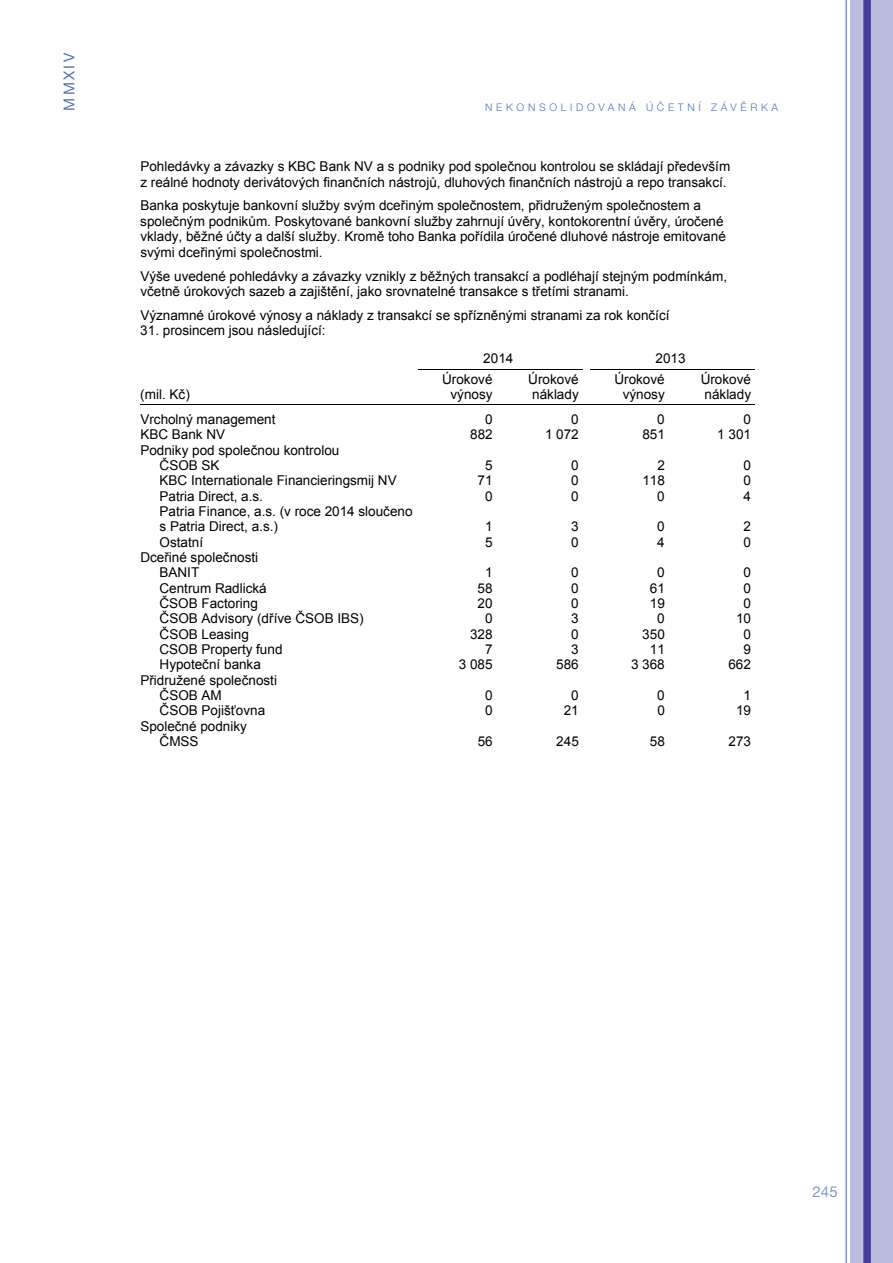
<style>
.page{position:relative;width:893px;height:1263px;background:#fff}
.page>*{position:absolute;margin:0;border:0;box-sizing:border-box;transform-origin:0 0}
.t1{font:15px "Helvetica Neue LT Pro";letter-spacing:.15em;color:#5b72b7}
.t2{font:15px "Helvetica Neue LT Pro";color:#8593c9}
.t3{font:13.5px/15.5px "Arial";color:#000}
.t4{font:300 10.5px "Helvetica Neue LT Pro";letter-spacing:.35em;color:#5b72b7}
</style>
<div class="page">
<hr style="left:418px;top:369px;width:164px;height:1px;background:#000">
<hr style="left:590px;top:369px;width:165px;height:1px;background:#000">
<hr style="left:140px;top:404px;width:615px;height:1px;background:#000">
<div style="left:850px;top:0;width:43px;height:1263px;background:#babdde"></div>
<div style="left:863px;top:0;width:8px;height:1263px;background:#463d99"></div>
<hr style="left:846px;top:0;width:1px;height:1263px;background:#5b72b7">
<p class="t1" style="left:60px;top:111px;width:59px;rotate:-90deg">MMXIV</p>
<p class="t4" style="left:485px;top:100px;width:294px">NEKON SOLIDOVAN Á ÚČETN Í ZÁVĚRKA</p>
<p class="t3" style="left:140px;top:159px;width:591px">Pohledávky a závazky s KBC Bank NV a s podniky pod společnou kontrolou se skládají především z reálné hodnoty derivátových finančních nástrojů, dluhových finančních nástrojů a repo transakcí.</p>
<p class="t3" style="left:140px;top:198px;width:587px">Banka poskytuje bankovní služby svým dceřiným společnostem, přidruženým společnostem a společným podnikům. Poskytované bankovní služby zahrnují úvěry, kontokorentní úvěry, úročené vklady, běžné účty a další služby. Kromě toho Banka pořídila úročené dluhové nástroje emitované svými dceřinými společnostmi.</p>
<p class="t3" style="left:140px;top:268px;width:588px">Výše uvedené pohledávky a závazky vznikly z běžných transakcí a podléhají stejným podmínkám, včetně úrokových sazeb a zajištění, jako srovnatelné transakce s třetími stranami.</p>
<p class="t3" style="left:140px;top:307px;width:531px">Významné úrokové výnosy a náklady z transakcí se spřízněnými stranami za rok končící</p>
<p class="t3" style="left:140px;top:323px;width:187px">31. prosincem jsou následující:</p>
<p class="t3" style="left:483px;top:350px;width:32px">2014</p>
<p class="t3" style="left:655px;top:350px;width:32px">2013</p>
<p class="t3" style="left:140px;top:387px;width:51px">(mil. Kč)</p>
<p class="t3" style="left:442px;top:372px;width:52px;text-align:right">Úrokové výnosy</p>
<p class="t3" style="left:528px;top:372px;width:52px">Úrokové náklady</p>
<p class="t3" style="left:614px;top:372px;width:52px;text-align:right">Úrokové výnosy</p>
<p class="t3" style="left:701px;top:372px;width:52px">Úrokové náklady</p>
<p class="t3" style="left:140px;top:412px;width:137px">Vrcholný management</p>
<p class="t3" style="left:485px;top:412px;width:9px">0</p>
<p class="t3" style="left:571px;top:412px;width:9px">0</p>
<p class="t3" style="left:657px;top:412px;width:9px">0</p>
<p class="t3" style="left:743px;top:412px;width:9px">0</p>
<p class="t3" style="left:140px;top:427px;width:86px">KBC Bank NV</p>
<p class="t3" style="left:470px;top:427px;width:24px">882</p>
<p class="t3" style="left:545px;top:427px;width:35px">1 072</p>
<p class="t3" style="left:642px;top:427px;width:24px">851</p>
<p class="t3" style="left:717px;top:427px;width:35px">1 301</p>
<p class="t3" style="left:160px;top:442px;width:181px;text-indent:-19px">Podniky pod společnou kontrolou<br>ČSOB SK</p>
<p class="t3" style="left:485px;top:458px;width:9px">5</p>
<p class="t3" style="left:571px;top:458px;width:9px">0</p>
<p class="t3" style="left:657px;top:458px;width:9px">2</p>
<p class="t3" style="left:743px;top:458px;width:9px">0</p>
<p class="t3" style="left:160px;top:473px;width:239px">KBC Internationale Financieringsmij NV</p>
<p class="t3" style="left:478px;top:473px;width:17px">71</p>
<p class="t3" style="left:571px;top:473px;width:9px">0</p>
<p class="t3" style="left:642px;top:473px;width:24px">118</p>
<p class="t3" style="left:743px;top:473px;width:9px">0</p>
<p class="t3" style="left:160px;top:488px;width:105px">Patria Direct, a.s.</p>
<p class="t3" style="left:485px;top:488px;width:9px">0</p>
<p class="t3" style="left:571px;top:488px;width:9px">0</p>
<p class="t3" style="left:657px;top:488px;width:9px">0</p>
<p class="t3" style="left:743px;top:488px;width:9px">4</p>
<p class="t3" style="left:160px;top:504px;width:254px">Patria Finance, a.s. (v roce 2014 sloučeno s Patria Direct, a.s.)</p>
<p class="t3" style="left:485px;top:519px;width:9px">1</p>
<p class="t3" style="left:571px;top:519px;width:9px">3</p>
<p class="t3" style="left:657px;top:519px;width:9px">0</p>
<p class="t3" style="left:743px;top:519px;width:9px">2</p>
<p class="t3" style="left:160px;top:534px;width:45px">Ostatní</p>
<p class="t3" style="left:485px;top:534px;width:9px">5</p>
<p class="t3" style="left:571px;top:534px;width:9px">0</p>
<p class="t3" style="left:657px;top:534px;width:9px">4</p>
<p class="t3" style="left:743px;top:534px;width:9px">0</p>
<p class="t3" style="left:160px;top:550px;width:100px;text-indent:-19px">Dceřiné společnosti<br>BANIT</p>
<p class="t3" style="left:485px;top:565px;width:9px">1</p>
<p class="t3" style="left:571px;top:565px;width:9px">0</p>
<p class="t3" style="left:657px;top:565px;width:9px">0</p>
<p class="t3" style="left:743px;top:565px;width:9px">0</p>
<p class="t3" style="left:160px;top:580px;width:109px">Centrum Radlická</p>
<p class="t3" style="left:478px;top:580px;width:17px">58</p>
<p class="t3" style="left:571px;top:580px;width:9px">0</p>
<p class="t3" style="left:650px;top:580px;width:17px">61</p>
<p class="t3" style="left:743px;top:580px;width:9px">0</p>
<p class="t3" style="left:160px;top:596px;width:100px">ČSOB Factoring</p>
<p class="t3" style="left:478px;top:596px;width:17px">20</p>
<p class="t3" style="left:571px;top:596px;width:9px">0</p>
<p class="t3" style="left:650px;top:596px;width:17px">19</p>
<p class="t3" style="left:743px;top:596px;width:9px">0</p>
<p class="t3" style="left:160px;top:611px;width:206px">ČSOB Advisory (dříve ČSOB IBS)</p>
<p class="t3" style="left:485px;top:611px;width:9px">0</p>
<p class="t3" style="left:571px;top:611px;width:9px">3</p>
<p class="t3" style="left:657px;top:611px;width:9px">0</p>
<p class="t3" style="left:736px;top:611px;width:17px">10</p>
<p class="t3" style="left:160px;top:626px;width:91px">ČSOB Leasing</p>
<p class="t3" style="left:470px;top:626px;width:24px">328</p>
<p class="t3" style="left:571px;top:626px;width:9px">0</p>
<p class="t3" style="left:642px;top:626px;width:24px">350</p>
<p class="t3" style="left:743px;top:626px;width:9px">0</p>
<p class="t3" style="left:160px;top:641px;width:125px">CSOB Property fund</p>
<p class="t3" style="left:485px;top:641px;width:9px">7</p>
<p class="t3" style="left:571px;top:641px;width:9px">3</p>
<p class="t3" style="left:650px;top:641px;width:17px">11</p>
<p class="t3" style="left:743px;top:641px;width:9px">9</p>
<p class="t3" style="left:159px;top:657px;width:103px">Hypoteční banka</p>
<p class="t3" style="left:459px;top:657px;width:35px">3 085</p>
<p class="t3" style="left:556px;top:657px;width:24px">586</p>
<p class="t3" style="left:631px;top:657px;width:35px">3 368</p>
<p class="t3" style="left:728px;top:657px;width:24px">662</p>
<p class="t3" style="left:160px;top:672px;width:119px;text-indent:-19px">Přidružené společnosti<br>ČSOB AM</p>
<p class="t3" style="left:485px;top:688px;width:9px">0</p>
<p class="t3" style="left:571px;top:688px;width:9px">0</p>
<p class="t3" style="left:657px;top:688px;width:9px">0</p>
<p class="t3" style="left:743px;top:688px;width:9px">1</p>
<p class="t3" style="left:160px;top:703px;width:107px">ČSOB Pojišťovna</p>
<p class="t3" style="left:485px;top:703px;width:9px">0</p>
<p class="t3" style="left:564px;top:703px;width:17px">21</p>
<p class="t3" style="left:657px;top:703px;width:9px">0</p>
<p class="t3" style="left:736px;top:703px;width:17px">19</p>
<p class="t3" style="left:160px;top:718px;width:89px;text-indent:-19px">Společné podniky<br>ČMSS</p>
<p class="t3" style="left:478px;top:733px;width:17px">56</p>
<p class="t3" style="left:556px;top:733px;width:24px">245</p>
<p class="t3" style="left:650px;top:733px;width:17px">58</p>
<p class="t3" style="left:729px;top:733px;width:24px">273</p>
<p class="t2" style="left:812px;top:1183px;width:27px">245</p>
</div>
